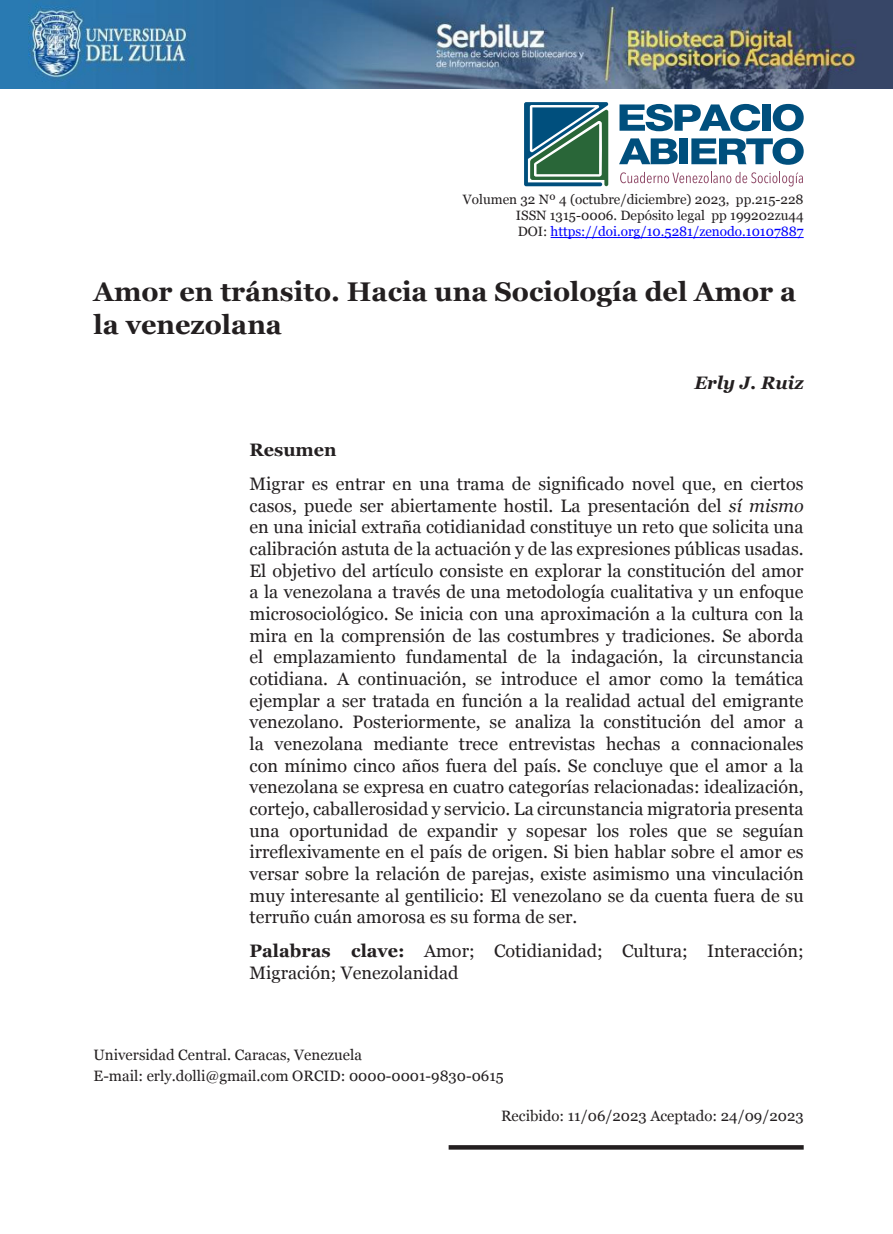
<style>
.page{position:relative;width:893px;height:1234px;background:#fff}
.page>*{position:absolute;margin:0;border:0;box-sizing:border-box;transform-origin:0 0}
.TITULO{font:700 27px/32.4px "Georgia";color:#231f20}
.t1{font:18px/21.6px "Georgia";color:#231f20;text-align:justify}
.t2{font:italic 700 18px "Georgia";color:#231f20}
.t3{font:700 18px "Georgia";color:#231f20}
.t4{font:15px "Georgia";color:#231f20}
.t5{font:13.5px "Georgia";color:#231f20}
.TITULO-2{font:13.5px "Georgia";color:#00f}
.s1{color:#231f20}
.s2{font-style:italic}
.s3{font-weight:700}
</style>
<div class="page">
<svg style="left:524px;top:102px;width:84px;height:85px;background:#477e7b"></svg>
<svg style="left:619px;top:138px;width:59px;height:26px"></svg>
<div style="left:680px;top:138px;width:8px;height:26px;background:#004f7d"></div>
<svg style="left:691px;top:138px;width:113px;height:27px"></svg>
<svg style="left:619px;top:104px;width:141px;height:27px"></svg>
<div style="left:762px;top:104px;width:8px;height:27px;background:#004f7d"></div>
<svg style="left:773px;top:104px;width:31px;height:27px"></svg>
<svg style="left:620px;top:172px;width:183px;height:14px"></svg>
<svg style="left:449px;top:1145px;width:355px;height:4px"></svg>
<img style="left:0;top:0;width:893px;height:88px">
<hr style="left:551px;top:237px;width:253px;height:1px;background:#00f">
<p class="t5" style="left:463px;top:191px;width:342px">Volumen 32 Nº 4 (octubre/diciembre) 2023, pp.215-228</p>
<p class="t5" style="left:516px;top:207px;width:289px">ISSN 1315-0006. Depósito legal pp 199202zu44</p>
<p class="TITULO-2" style="left:518px;top:223px;width:288px"><span class="s1">DOI:</span> https://doi.org/10.5281/zenodo.10107887</p>
<p class="TITULO" style="left:94px;top:276px;width:704px">Amor en tránsito. Hacia una Sociología del Amor a la venezolana</p>
<p class="t2" style="left:694px;top:371px;width:111px">Erly J. Ruiz</p>
<p class="t3" style="left:250px;top:438px;width:89px">Resumen</p>
<p class="t1" style="left:250px;top:473px;width:556px">Migrar es entrar en una trama de significado novel que, en ciertos casos, puede ser abiertamente hostil. La presentación del <span class="s2">sí mismo </span>en una inicial extraña cotidianidad constituye un reto que solicita una calibración astuta de la actuación y de las expresiones públicas usadas.<br>El objetivo del artículo consiste en explorar la constitución del amor a la venezolana a través de una metodología cualitativa y un enfoque microsociológico. Se inicia con una aproximación a la cultura con la mira en la comprensión de las costumbres y tradiciones. Se aborda el emplazamiento fundamental de la indagación, la circunstancia cotidiana. A continuación, se introduce el amor como la temática ejemplar a ser tratada en función a la realidad actual del emigrante venezolano. Posteriormente, se analiza la constitución del amor a la venezolana mediante trece entrevistas hechas a connacionales con mínimo cinco años fuera del país. Se concluye que el amor a la venezolana se expresa en cuatro categorías relacionadas: idealización, cortejo, caballerosidad y servicio. La circunstancia migratoria presenta una oportunidad de expandir y sopesar los roles que se seguían irreflexivamente en el país de origen. Si bien hablar sobre el amor es versar sobre la relación de parejas, existe asimismo una vinculación muy interesante al gentilicio: El venezolano se da cuenta fuera de su terruño cuán amorosa es su forma de ser.</p>
<p class="t1" style="left:250px;top:940px;width:556px"><span class="s3">Palabras clave:</span> Amor; Cotidianidad; Cultura; Interacción;<br>Migración; Venezolanidad</p>
<p class="t4" style="left:94px;top:1045px;width:270px">Universidad Central. Caracas, Venezuela</p>
<p class="t4" style="left:94px;top:1066px;width:412px">E-mail: erly.dolli@gmail.com ORCID: 0000-0001-9830-0615</p>
<p class="t4" style="left:501px;top:1106px;width:304px">Recibido: 11/06/2023 Aceptado: 24/09/2023</p>
</div>
